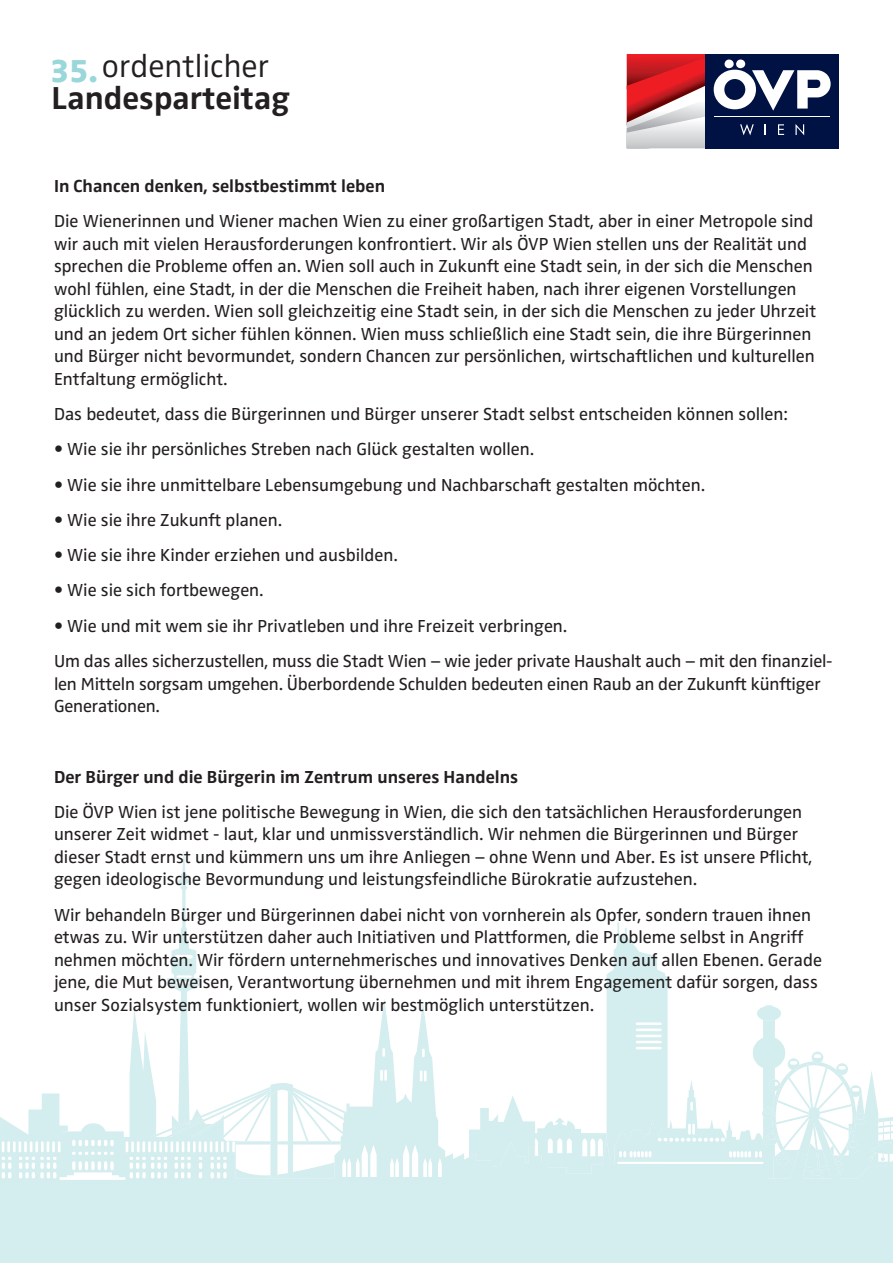
<style>
.page{position:relative;width:893px;height:1263px;background:#fff}
.page>*{position:absolute;margin:0;border:0;box-sizing:border-box;transform-origin:0 0}
.t1{font:700 32.85px "Zwo OT";color:#231f20}
.t2{font:300 32.85px "Zwo OT";color:#231f20}
.t3{font:800 32.85px "Zwo OT";color:#99d7db}
.t4{font:18px/22.5px "Zwo OT";color:#231f20}
.t5{font:700 18px "Zwo OT";color:#231f20}
.s1{font-family:"Helvetica Neue"}
</style>
<div class="page">
<svg style="left:627px;top:54px;width:78px;height:94px;background:#d37578"></svg>
<div style="left:705px;top:54px;width:134px;height:94px;background:#001143"></div>
<svg style="left:714px;top:59px;width:117px;height:52px"></svg>
<svg style="left:740px;top:124px;width:14px;height:11px"></svg>
<svg style="left:778px;top:124px;width:6px;height:11px"></svg>
<svg style="left:795px;top:124px;width:9px;height:11px"></svg>
<hr style="left:714px;top:116px;width:116px;height:1px;background:#fff">
<svg style="left:167px;top:851px;width:34px;height:147px"></svg>
<svg style="left:606px;top:922px;width:62px;height:76px"></svg>
<svg style="left:0;top:998px;width:893px;height:265px;fill:#d4edef"></svg>
<h1 class="t2" style="left:102px;top:47px;width:169px">ordentlicher</h1>
<h1 class="t1" style="left:52px;top:78px;width:240px">Landesparteitag</h1>
<h1 class="t3" style="left:51px;top:51px;width:48px">35.</h1>
<p class="t5" style="left:54px;top:176px;width:333px">In Chancen denken, selbstbestimmt leben</p>
<p class="t4" style="left:54px;top:210px;width:764px">Die Wienerinnen und Wiener machen Wien zu einer großartigen Stadt, aber in einer Metropole sind wir auch mit vielen Herausforderungen konfrontiert. Wir als ÖVP Wien stellen uns der Realität und sprechen die Probleme offen an. Wien soll auch in Zukunft eine Stadt sein, in der sich die Menschen wohl fühlen, eine Stadt, in der die Menschen die Freiheit haben, nach ihrer eigenen Vorstellungen glücklich zu werden. Wien soll gleichzeitig eine Stadt sein, in der sich die Menschen zu jeder Uhrzeit und an jedem Ort sicher fühlen können. Wien muss schließlich eine Stadt sein, die ihre Bürgerinnen und Bürger nicht bevormundet, sondern Chancen zur persönlichen, wirtschaftlichen und kulturellen Entfaltung ermöglicht.</p>
<p class="t4" style="left:54px;top:403px;width:735px">Das bedeutet, dass die Bürgerinnen und Bürger unserer Stadt selbst entscheiden können sollen:</p>
<p class="t4" style="left:54px;top:439px;width:482px"><span class="s1">•</span> Wie sie ihr persönliches Streben nach Glück gestalten wollen.</p>
<p class="t4" style="left:54px;top:474px;width:652px"><span class="s1">•</span> Wie sie ihre unmittelbare Lebensumgebung und Nachbarschaft gestalten möchten.</p>
<p class="t4" style="left:54px;top:509px;width:230px"><span class="s1">•</span> Wie sie ihre Zukunft planen.</p>
<p class="t4" style="left:54px;top:544px;width:345px"><span class="s1">•</span> Wie sie ihre Kinder erziehen und ausbilden.</p>
<p class="t4" style="left:54px;top:580px;width:211px"><span class="s1">•</span> Wie sie sich fortbewegen.</p>
<p class="t4" style="left:54px;top:608px;width:780px;line-height:35.2px"><span class="s1">•</span> Wie und mit wem sie ihr Privatleben und ihre Freizeit verbringen.<br>Um das alles sicherzustellen, muss die Stadt Wien – wie jeder private Haushalt auch – mit den finanziel-</p>
<p class="t4" style="left:54px;top:673px;width:768px">len Mitteln sorgsam umgehen. Überbordende Schulden bedeuten einen Raub an der Zukunft künftiger<br>Generationen.</p>
<p class="t5" style="left:54px;top:766px;width:466px">Der Bürger und die Bürgerin im Zentrum unseres Handelns</p>
<p class="t4" style="left:54px;top:801px;width:760px">Die ÖVP Wien ist jene politische Bewegung in Wien, die sich den tatsächlichen Herausforderungen unserer Zeit widmet - laut, klar und unmissverständlich. Wir nehmen die Bürgerinnen und Bürger dieser Stadt ernst und kümmern uns um ihre Anliegen – ohne Wenn und Aber. Es ist unsere Pflicht, gegen ideologische Bevormundung und leistungsfeindliche Bürokratie aufzustehen.</p>
<p class="t4" style="left:54px;top:904px;width:769px">Wir behandeln Bürger und Bürgerinnen dabei nicht von vornherein als Opfer, sondern trauen ihnen etwas zu. Wir unterstützen daher auch Initiativen und Plattformen, die Probleme selbst in Angriff nehmen möchten. Wir fördern unternehmerisches und innovatives Denken auf allen Ebenen. Gerade jene, die Mut beweisen, Verantwortung übernehmen und mit ihrem Engagement dafür sorgen, dass unser Sozialsystem funktioniert, wollen wir bestmöglich unterstützen.</p>
</div>
